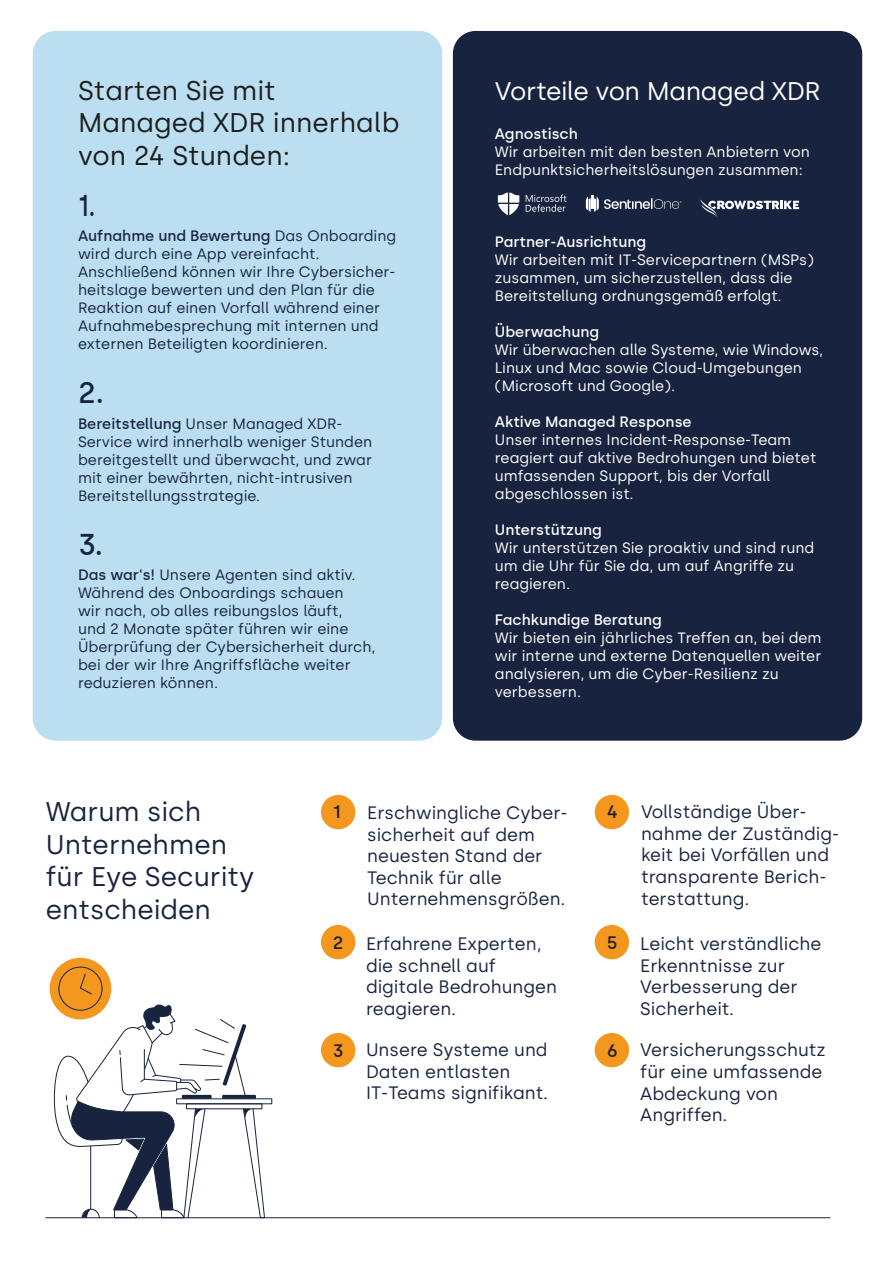
<style>
.page{position:relative;width:893px;height:1263px;background:#fff}
.page>*{position:absolute;margin:0;border:0;box-sizing:border-box;transform-origin:0 0}
.t1{font:500 30px "Silka";color:#18243f}
.t2{font:500 30px "Silka";color:#18243f;scale:.8 1}
.t3{font:27px/32.4px "Silka";color:#1d1d1b}
.t4{font:27px/32.4px "Silka";color:#18243f}
.t5{font:25.5px "Silka";letter-spacing:-.015em;color:#fff}
.t6{font:18px/21.6px "Silka";color:#18243f}
.t7{font:500 18px "Silka";color:#1d1d1b}
.t8{font:15px/18px "Silka";color:#18243f}
.t9{font:15px/18px "Silka";color:#fff}
.t10{font:500 15px "Silka";color:#fff}
.s1{font-weight:500}
</style>
<div class="page">
<div style="left:33px;top:31px;width:409px;height:710px;background:#bbdef1;border-radius:23px"></div>
<div style="left:453px;top:31px;width:409px;height:710px;background:#18243f;border-radius:23px"></div>
<div style="left:321px;top:795px;width:34px;height:34px;background:#f4971e;border-radius:50%"></div>
<div style="left:321px;top:925px;width:34px;height:34px;background:#f4971e;border-radius:50%"></div>
<div style="left:595px;top:795px;width:34px;height:34px;background:#f4971e;border-radius:50%"></div>
<div style="left:595px;top:925px;width:34px;height:34px;background:#f4971e;border-radius:50%"></div>
<div style="left:321px;top:1033px;width:34px;height:34px;background:#f4971e;border-radius:50%"></div>
<div style="left:595px;top:1033px;width:34px;height:34px;background:#f4971e;border-radius:50%"></div>
<hr style="left:46px;top:1217px;width:784px;height:1px;background:#18243f">
<div style="left:50px;top:958px;width:61px;height:61px;background:#f4971e;border-radius:50%"></div>
<div style="left:58px;top:967px;width:44px;height:44px;border:1px solid #18243f;border-radius:50%"></div>
<svg style="left:80px;top:973px;width:12px;height:22px"></svg>
<svg style="left:52px;top:1003px;width:213px;height:216px"></svg>
<svg style="left:700px;top:199px;width:99px;height:18px"></svg>
<svg style="left:498px;top:193px;width:21px;height:22px"></svg>
<svg style="left:526px;top:195px;width:40px;height:17px"></svg>
<svg style="left:586px;top:196px;width:95px;height:16px"></svg>
<h2 class="t3" style="left:78px;top:74px;width:323px">Starten Sie mit<br>Managed XDR innerhalb von 24 Stunden:</h2>
<h1 class="t2" style="left:78px;top:188px;width:23px">1.</h1>
<p class="t8" style="left:78px;top:227px;width:320px"><span class="s1">Aufnahme und Bewertung</span> Das Onboarding wird durch eine App vereinfacht.<br>Anschließend können wir Ihre Cybersicher&shy;heitslage bewerten und den Plan für die Reaktion auf einen Vorfall während einer Aufnahmebesprechung mit internen und externen Beteiligten koordinieren.</p>
<h1 class="t1" style="left:78px;top:375px;width:27px">2.</h1>
<p class="t8" style="left:78px;top:415px;width:296px"><span class="s1">Bereitstellung</span> Unser Managed XDR-Service wird innerhalb weniger Stunden bereitgestellt und überwacht, und zwar mit einer bewährten, nicht-intrusiven Bereitstellungsstrategie.</p>
<h1 class="t1" style="left:78px;top:527px;width:26px">3.</h1>
<p class="t8" style="left:78px;top:566px;width:299px"><span class="s1">Das war's!</span> Unsere Agenten sind aktiv.<br>Während des Onboardings schauen<br>wir nach, ob alles reibungslos läuft,<br>und 2 Monate später führen wir eine Überprüfung der Cybersicherheit durch, bei der wir Ihre Angriffsfläche weiter reduzieren können.</p>
<h3 class="t5" style="left:495px;top:75px;width:327px">Vorteile von Managed XDR</h3>
<p class="t10" style="left:495px;top:125px;width:85px">Agnostisch</p>
<p class="t9" style="left:495px;top:143px;width:317px">Wir arbeiten mit den besten Anbietern von<br>Endpunktsicherheitslösungen zusammen:</p>
<p class="t10" style="left:495px;top:233px;width:153px">Partner-Ausrichtung</p>
<p class="t9" style="left:495px;top:251px;width:321px">Wir arbeiten mit IT-Servicepartnern (MSPs) zusammen, um sicherzustellen, dass die<br>Bereitstellung ordnungsgemäß erfolgt.</p>
<p class="t10" style="left:495px;top:323px;width:106px">Überwachung</p>
<p class="t9" style="left:495px;top:341px;width:330px">Wir überwachen alle Systeme, wie Windows,<br>Linux und Mac sowie Cloud-Umgebungen (Microsoft und Google).</p>
<p class="t10" style="left:495px;top:413px;width:198px">Aktive Managed Response</p>
<p class="t9" style="left:495px;top:431px;width:323px">Unser internes Incident-Response-Team reagiert auf aktive Bedrohungen und bietet umfassenden Support, bis der Vorfall abgeschlossen ist.</p>
<p class="t10" style="left:495px;top:521px;width:108px">Unterstützung</p>
<p class="t9" style="left:495px;top:539px;width:321px">Wir unterstützen Sie proaktiv und sind rund um die Uhr für Sie da, um auf Angriffe zu reagieren.</p>
<p class="t10" style="left:495px;top:611px;width:168px">Fachkundige Beratung</p>
<p class="t9" style="left:495px;top:629px;width:328px">Wir bieten ein jährliches Treffen an, bei dem wir interne und externe Datenquellen weiter analysieren, um die Cyber-Resilienz zu verbessern.</p>
<h2 class="t4" style="left:46px;top:796px;width:210px">Warum sich<br>Unternehmen für Eye Security entscheiden</h2>
<p class="t7" style="left:333px;top:801px;width:10px">1</p>
<p class="t7" style="left:333px;top:931px;width:12px">2</p>
<p class="t6" style="left:367px;top:802px;width:202px">Erschwingliche Cyber&shy;sicherheit auf dem neuesten Stand der<br>Technik für alle<br>Unternehmensgrößen.</p>
<p class="t6" style="left:366px;top:933px;width:193px">Erfahrene Experten, die schnell auf digitale Bedrohungen reagieren.</p>
<p class="t7" style="left:607px;top:801px;width:13px">4</p>
<p class="t7" style="left:607px;top:931px;width:12px">5</p>
<p class="t6" style="left:641px;top:801px;width:200px">Vollständige Über&shy;nahme der Zuständig&shy;keit bei Vorfällen und transparente Berich&shy;terstattung.</p>
<p class="t6" style="left:640px;top:933px;width:183px">Leicht verständliche<br>Erkenntnisse zur<br>Verbesserung der<br>Sicherheit.</p>
<p class="t6" style="left:366px;top:1039px;width:184px">Unsere Systeme und<br>Daten entlasten<br>IT-Teams signifikant.</p>
<p class="t6" style="left:640px;top:1039px;width:187px">Versicherungsschutz für eine umfassende<br>Abdeckung von<br>Angriffen.</p>
<p class="t7" style="left:333px;top:1039px;width:12px">3</p>
<p class="t7" style="left:607px;top:1039px;width:13px">6</p>
</div>
